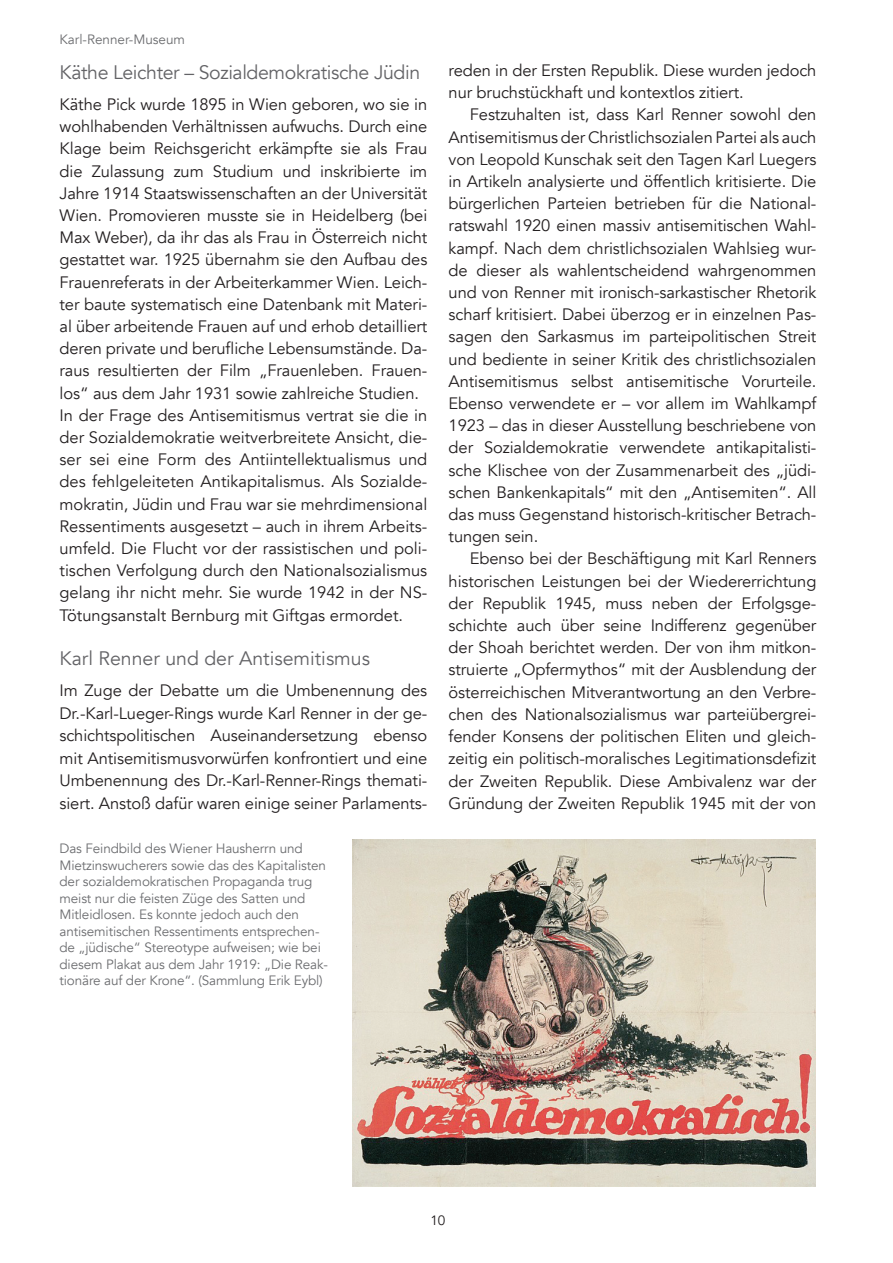
<style>
.page{position:relative;width:893px;height:1263px;background:#fff}
.page>*{position:absolute;margin:0;border:0;box-sizing:border-box;transform-origin:0 0}
.t1{font:19.5px "Avenir";letter-spacing:-.02em;color:#636366}
.t2{font:19.5px "Avenir";color:#636366}
.t3{font:16.5px/22.2px "Avenir";letter-spacing:-.005em;color:#231f20;text-align:justify}
.t4{font:13.5px/16.5px "Avenir";letter-spacing:-.01em;color:#6c6d70}
.t5{font:13.5px "Avenir";color:#231f20}
</style>
<div class="page">
<img style="left:353px;top:840px;width:463px;height:346px">
<p class="t4" style="left:59px;top:32px;width:127px">Karl-Renner-Museum</p>
<p class="t1" style="left:60px;top:61px;width:362px">Käthe Leichter – Sozialdemokratische Jüdin</p>
<p class="t3" style="left:60px;top:94px;width:369px;text-align:left">Käthe Pick wurde 1895 in Wien geboren, wo sie in wohlhabenden Verhältnissen aufwuchs. Durch eine Klage beim Reichsgericht erkämpfte sie als Frau die Zulassung zum Studium und inskribierte im Jahre 1914 Staatswissenschaften an der Universität Wien. Promovieren musste sie in Heidelberg (bei Max Weber), da ihr das als Frau in Österreich nicht gestattet war. 1925 übernahm sie den Aufbau des Frauenreferats in der Arbeiterkammer Wien. Leich&shy;ter baute systematisch eine Datenbank mit Materi&shy;al über arbeitende Frauen auf und erhob detailliert deren private und berufliche Lebensumstände. Da&shy;raus resultierten der Film „Frauenleben. Frauen&shy;los“ aus dem Jahr 1931 sowie zahlreiche Studien.<br>In der Frage des Antisemitismus vertrat sie die in der Sozialdemokratie weitverbreitete Ansicht, die&shy;ser sei eine Form des Antiintellektualismus und des fehlgeleiteten Antikapitalismus. Als Sozialde&shy;mokratin, Jüdin und Frau war sie mehrdimensional Ressentiments ausgesetzt – auch in ihrem Arbeits&shy;umfeld. Die Flucht vor der rassistischen und poli&shy;tischen Verfolgung durch den Nationalsozialismus gelang ihr nicht mehr. Sie wurde 1942 in der NS-Tötungsanstalt Bernburg mit Giftgas ermordet.</p>
<p class="t2" style="left:60px;top:647px;width:312px">Karl Renner und der Antisemitismus</p>
<p class="t3" style="left:60px;top:680px;width:369px">Im Zuge der Debatte um die Umbenennung des Dr.-Karl-Lueger-Rings wurde Karl Renner in der ge&shy;schichtspolitischen Auseinandersetzung ebenso mit Antisemitismusvorwürfen konfrontiert und eine Umbenennung des Dr.-Karl-Renner-Rings themati&shy;siert. Anstoß dafür waren einige seiner Parlaments-</p>
<p class="t4" style="left:60px;top:841px;width:270px">Das Feindbild des Wiener Hausherrn und Mietzinswucherers sowie das des Kapitalisten der sozialdemokratischen Propaganda trug meist nur die feisten Züge des Satten und Mitleidlosen. Es konnte jedoch auch den antisemitischen Ressentiments entsprechen&shy;de „jüdische“ Stereotype aufweisen; wie bei diesem Plakat aus dem Jahr 1919: „Die Reak&shy;tionäre auf der Krone“. (Sammlung Erik Eybl)</p>
<p class="t3" style="left:449px;top:60px;width:369px">reden in der Ersten Republik. Diese wurden jedoch nur bruchstückhaft und kontextlos zitiert.</p>
<p class="t3" style="left:449px;top:104px;width:369px;text-indent:21px">Festzuhalten ist, dass Karl Renner sowohl den Antisemitismus der Christlichsozialen Partei als auch von Leopold Kunschak seit den Tagen Karl Luegers in Artikeln analysierte und öffentlich kritisierte. Die bürgerlichen Parteien betrieben für die National&shy;ratswahl 1920 einen massiv antisemitischen Wahl&shy;kampf. Nach dem christlichsozialen Wahlsieg wur&shy;de dieser als wahlentscheidend wahrgenommen und von Renner mit ironisch-sarkastischer Rhetorik scharf kritisiert. Dabei überzog er in einzelnen Pas&shy;sagen den Sarkasmus im parteipolitischen Streit und bediente in seiner Kritik des christlichsozialen Antisemitismus selbst antisemitische Vorurteile.<br>Ebenso verwendete er – vor allem im Wahlkampf 1923 – das in dieser Ausstellung beschriebene von der Sozialdemokratie verwendete antikapitalisti&shy;sche Klischee von der Zusammenarbeit des „jüdi&shy;schen Bankenkapitals“ mit den „Antisemiten“. All das muss Gegenstand historisch-kritischer Betrach&shy;tungen sein.</p>
<p class="t3" style="left:449px;top:548px;width:369px;text-indent:21px">Ebenso bei der Beschäftigung mit Karl Renners historischen Leistungen bei der Wiedererrichtung der Republik 1945, muss neben der Erfolgsge&shy;schichte auch über seine Indifferenz gegenüber der Shoah berichtet werden. Der von ihm mitkon&shy;struierte „Opfermythos“ mit der Ausblendung der österreichischen Mitverantwortung an den Verbre&shy;chen des Nationalsozialismus war parteiübergrei&shy;fender Konsens der politischen Eliten und gleich&shy;zeitig ein politisch-moralisches Legitimationsdefizit der Zweiten Republik. Diese Ambivalenz war der Gründung der Zweiten Republik 1945 mit der von</p>
<p class="t5" style="left:430px;top:1212px;width:17px">10</p>
</div>
